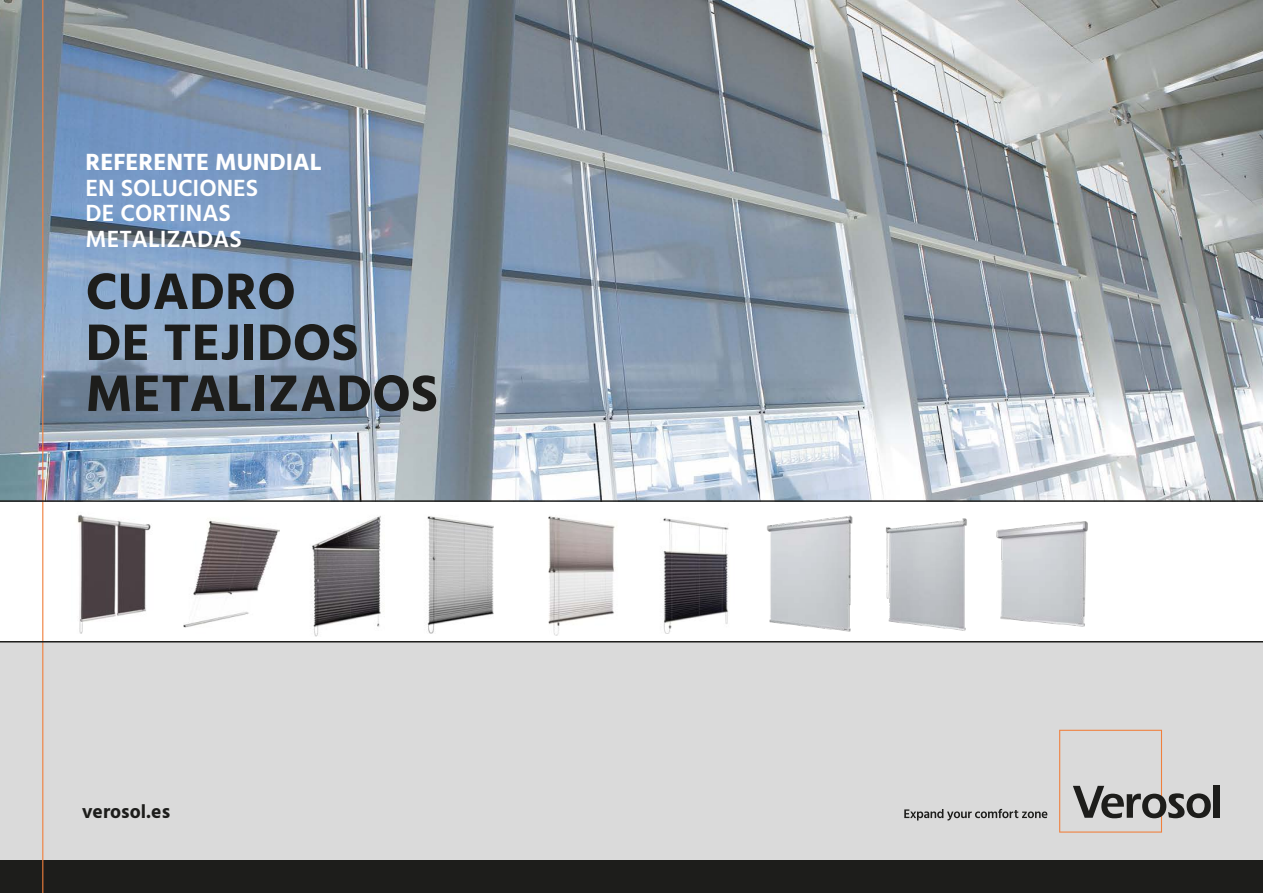
<style>
.page{position:relative;width:1263px;height:893px;background:#fff}
.page>*{position:absolute;margin:0;border:0;box-sizing:border-box;transform-origin:0 0}
.t1{font:700 52.5px/51px "Hind";color:#1d1d1b}
.t2{font:600 24px/25.5px "Hind";color:#fff}
.t3{font:700 24px "Hind";color:#fff}
.t4{font:700 19.5px "Hind";color:#1d1d1b}
</style>
<div class="page">
<div style="left:0;top:642px;width:1263px;height:226px;background:#dadada"></div>
<img style="left:0;top:0;width:1263px;height:500px">
<div style="left:0;top:861px;width:1263px;height:32px;background:#1d1d1b"></div>
<hr style="left:42px;top:0;width:1px;height:893px;background:#f07f3c">
<img style="left:77px;top:514px;width:74px;height:120px">
<img style="left:663px;top:518px;width:66px;height:115px">
<img style="left:183px;top:519px;width:96px;height:109px">
<img style="left:312px;top:516px;width:69px;height:121px">
<img style="left:767px;top:515px;width:86px;height:117px">
<img style="left:427px;top:516px;width:67px;height:117px">
<img style="left:885px;top:518px;width:82px;height:113px">
<img style="left:548px;top:516px;width:67px;height:120px">
<img style="left:996px;top:521px;width:92px;height:106px">
<hr style="left:0;top:500px;width:1263px;height:2px;background:#1d1d1b">
<hr style="left:0;top:641px;width:1263px;height:1px;background:#1d1d1b">
<svg style="left:904px;top:809px;width:143px;height:11px"></svg>
<svg style="left:1059px;top:730px;width:152px;height:103px"></svg>
<div style="left:1213px;top:786px;width:6px;height:32px;background:#1d1d1b"></div>
<p class="t3" style="left:86px;top:148px;width:237px">REFERENTE MUNDIAL</p>
<p class="t2" style="left:86px;top:176px;width:174px">EN SOLUCIONES<br>DE CORTINAS<br>METALIZADAS</p>
<h1 class="t1" style="left:86px;top:265px;width:354px">CUADRO<br>DE TEJIDOS<br>METALIZADOS</h1>
<p class="t4" style="left:82px;top:800px;width:89px">verosol.es</p>
</div>
